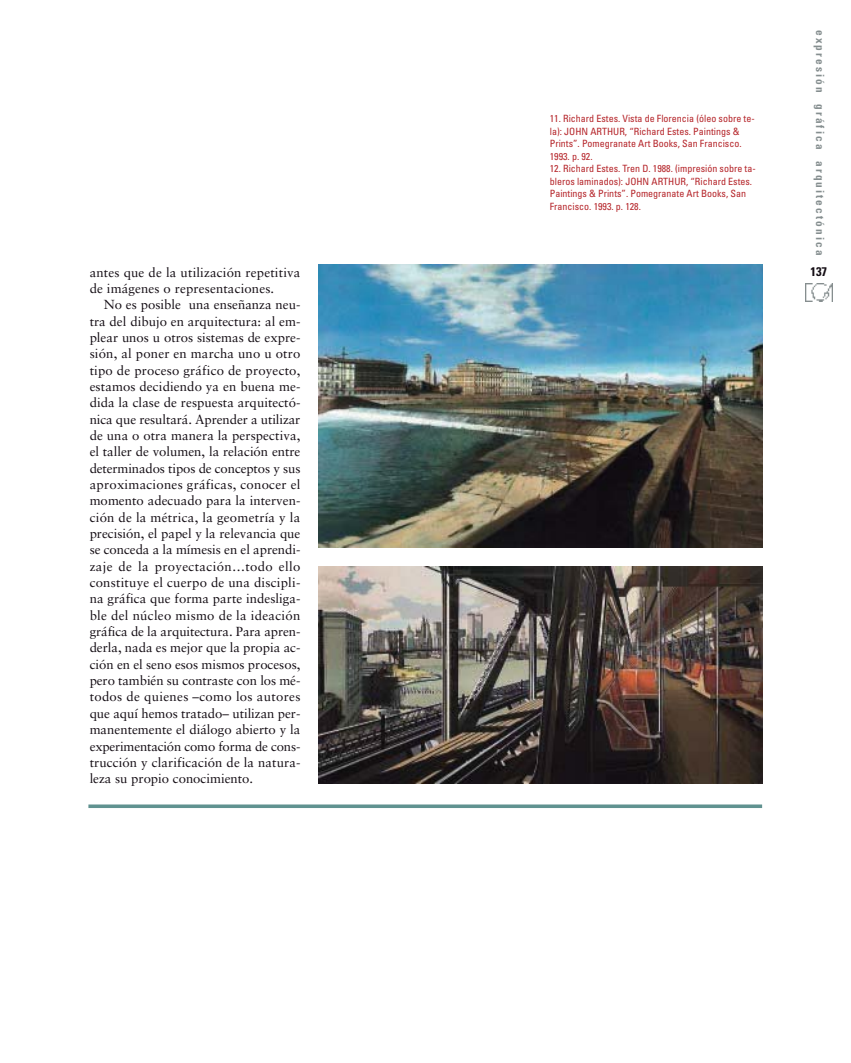
<style>
.page{position:relative;width:851px;height:1063px;background:#fff}
.page>*{position:absolute;margin:0;border:0;box-sizing:border-box;transform-origin:0 0}
.t1{font:13.12px "Sabon";color:#140d14}
.t2{font:13.12px "Sabon";letter-spacing:.02em;color:#140d14}
.t3{font:13.12px "Sabon";letter-spacing:.025em;color:#140d14}
.t4{font:13.12px "Sabon";letter-spacing:.03em;color:#140d14}
.t5{font:700 condensed 12.5px "Univers";color:#140d14}
.t6{font:700 condensed 11.25px "Univers";letter-spacing:.185em;color:#858e8f}
.t7{font:condensed 10px/12.5px "Univers";color:#b5252a}
</style>
<div class="page">
<img style="left:805px;top:284px;width:27px;height:17px">
<img style="left:318px;top:265px;width:444px;height:282px">
<img style="left:318px;top:566px;width:444px;height:217px">
<svg style="left:88px;top:804px;width:674px;height:4px;background:#739f9d"></svg>
<p class="t7" style="left:549px;top:113px;width:206px">11. Richard Estes. Vista de Florencia (óleo sobre te&shy;la): JOHN ARTHUR, “Richard Estes. Paintings &amp; Prints”. Pomegranate Art Books, San Francisco.<br>1993. p. 92.</p>
<p class="t7" style="left:549px;top:163px;width:207px">12. Richard Estes. Tren D. 1988. (impresión sobre ta&shy;bleros laminados): JOHN ARTHUR, “Richard Estes.<br>Paintings &amp; Prints”. Pomegranate Art Books, San Francisco. 1993. p. 128.</p>
<p class="t6" style="left:824px;top:30px;width:227px;rotate:90deg">expresión gráfica arquitectónica</p>
<p class="t1" style="left:90px;top:267px;width:212px">antes que de la utilización repetitiva</p>
<p class="t5" style="left:810px;top:267px;width:18px">137</p>
<p class="t1" style="left:90px;top:283px;width:186px">de imágenes o representaciones.</p>
<p class="t1" style="left:104px;top:299px;width:198px">No es posible una enseñanza neu-</p>
<p class="t1" style="left:90px;top:316px;width:212px">tra del dibujo en arquitectura: al em-</p>
<p class="t1" style="left:90px;top:332px;width:212px">plear unos u otros sistemas de expre-</p>
<p class="t1" style="left:90px;top:348px;width:212px">sión, al poner en marcha uno u otro</p>
<p class="t1" style="left:90px;top:365px;width:212px">tipo de proceso gráfico de proyecto,</p>
<p class="t1" style="left:90px;top:381px;width:212px">estamos decidiendo ya en buena me-</p>
<p class="t1" style="left:90px;top:397px;width:212px">dida la clase de respuesta arquitectó-</p>
<p class="t1" style="left:90px;top:414px;width:212px">nica que resultará. Aprender a utilizar</p>
<p class="t1" style="left:90px;top:430px;width:212px">de una o otra manera la perspectiva,</p>
<p class="t1" style="left:90px;top:446px;width:212px">el taller de volumen, la relación entre</p>
<p class="t1" style="left:90px;top:463px;width:212px">determinados tipos de conceptos y sus</p>
<p class="t2" style="left:90px;top:479px;width:212px">aproximaciones gráficas, conocer el</p>
<p class="t1" style="left:90px;top:495px;width:212px">momento adecuado para la interven-</p>
<p class="t2" style="left:90px;top:512px;width:212px">ción de la métrica, la geometría y la</p>
<p class="t1" style="left:90px;top:528px;width:212px">precisión, el papel y la relevancia que</p>
<p class="t1" style="left:90px;top:544px;width:212px">se conceda a la mímesis en el aprendi-</p>
<p class="t4" style="left:90px;top:561px;width:212px">zaje de la proyectación…todo ello</p>
<p class="t1" style="left:90px;top:577px;width:212px">constituye el cuerpo de una discipli-</p>
<p class="t1" style="left:90px;top:593px;width:212px">na gráfica que forma parte indesliga-</p>
<p class="t3" style="left:90px;top:610px;width:212px">ble del núcleo mismo de la ideación</p>
<p class="t1" style="left:90px;top:626px;width:212px">gráfica de la arquitectura. Para apren-</p>
<p class="t1" style="left:90px;top:642px;width:212px">derla, nada es mejor que la propia ac-</p>
<p class="t1" style="left:90px;top:659px;width:212px">ción en el seno esos mismos procesos,</p>
<p class="t1" style="left:90px;top:675px;width:212px">pero también su contraste con los mé-</p>
<p class="t3" style="left:90px;top:691px;width:212px">todos de quienes –como los autores</p>
<p class="t1" style="left:90px;top:708px;width:212px">que aquí hemos tratado– utilizan per-</p>
<p class="t1" style="left:90px;top:724px;width:212px">manentemente el diálogo abierto y la</p>
<p class="t1" style="left:90px;top:740px;width:212px">experimentación como forma de cons-</p>
<p class="t1" style="left:90px;top:757px;width:212px">trucción y clarificación de la natura-</p>
<p class="t1" style="left:90px;top:773px;width:165px">leza su propio conocimiento.</p>
</div>
